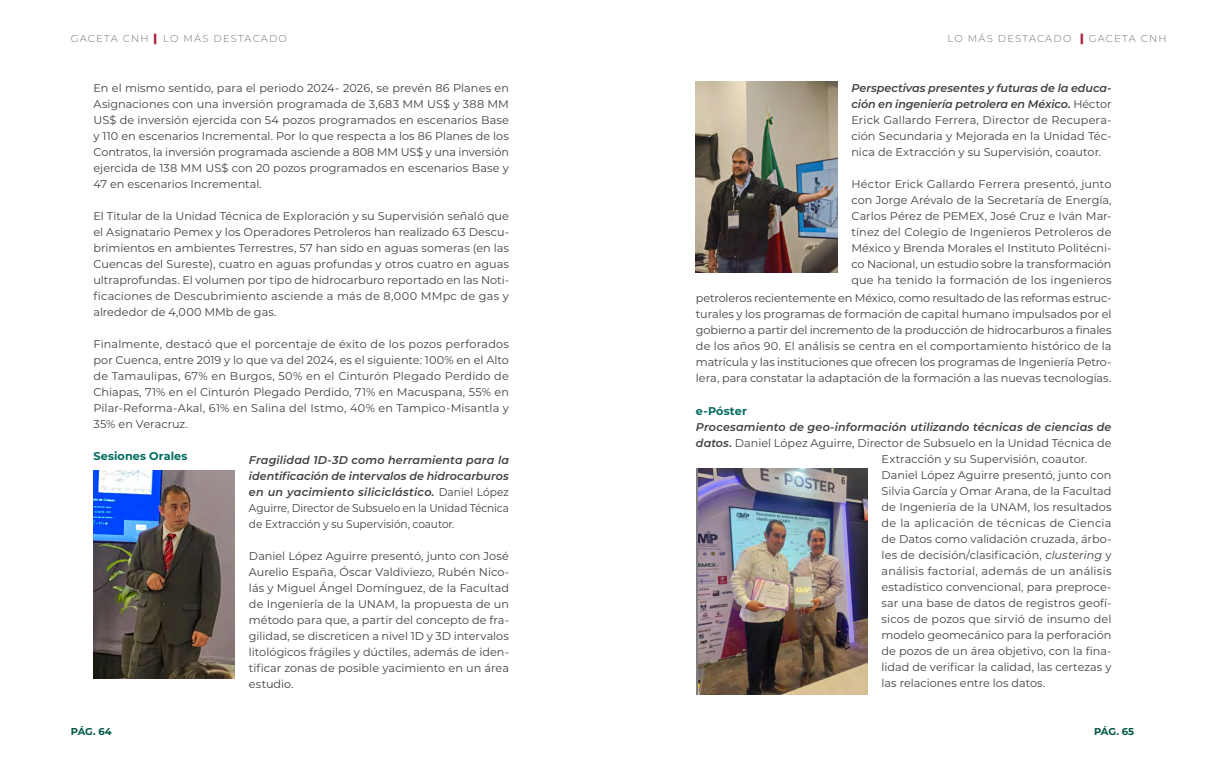
<style>
.page{position:relative;width:1205px;height:766px;background:#fff}
.page>*{position:absolute;margin:0;border:0;box-sizing:border-box;transform-origin:0 0}
.t1{font:11.25px/16px "Montserrat";color:#434141;text-align:justify}
.t2{font:italic 600 11.25px/16px "Montserrat";letter-spacing:.015em;color:#434141;text-align:justify}
.t3{font:11.25px "Montserrat";letter-spacing:.02em;color:#434141}
.t4{font:11.25px "Montserrat";letter-spacing:.025em;color:#434141}
.t5{font:700 11.25px "Montserrat";letter-spacing:.005em;color:#006c5f}
.t6{font:300 10px "Montserrat";letter-spacing:.12em;color:#737277}
.t7{font:700 10px "Montserrat";letter-spacing:-.01em;color:#00584a}
.s1{font-weight:900;font-size:11.25px;color:#b0213e}
.s2{font-weight:400;font-style:normal}
.s3{font-weight:600;font-style:italic}
.s4{font-style:italic}
</style>
<div class="page">
<img style="left:93px;top:470px;width:142px;height:208px">
<img style="left:696px;top:81px;width:141px;height:191px">
<img style="left:698px;top:468px;width:169px;height:226px">
<p class="t6" style="left:71px;top:32px;width:218px">GACETA CNH <span class="s1">|</span> LO MÁS DESTACADO</p>
<p class="t6" style="left:947px;top:32px;width:220px">LO MÁS DESTACADO <span class="s1">|</span> GACETA CNH</p>
<p class="t1" style="left:93px;top:80px;width:417px">En el mismo sentido, para el periodo 2024- 2026, se prevén 86 Planes en Asignaciones con una inversión programada de 3,683 MM US$ y 388 MM US$ de inversión ejercida con 54 pozos programados en escenarios Base y 110 en escenarios Incremental. Por lo que respecta a los 86 Planes de los Contratos, la inversión programada asciende a 808 MM US$ y una inversión ejercida de 138 MM US$ con 20 pozos programados en escenarios Base y 47 en escenarios Incremental.</p>
<p class="t1" style="left:93px;top:207px;width:417px">El Titular de la Unidad Técnica de Exploración y su Supervisión señaló que el Asignatario Pemex y los Operadores Petroleros han realizado 63 Descu&shy;brimientos en ambientes Terrestres, 57 han sido en aguas someras (en las Cuencas del Sureste), cuatro en aguas profundas y otros cuatro en aguas ultraprofundas. El volumen por tipo de hidrocarburo reportado en las Noti&shy;ficaciones de Descubrimiento asciende a más de 8,000 MMpc de gas y alrededor de 4,000 MMb de gas.</p>
<p class="t1" style="left:93px;top:335px;width:417px">Finalmente, destacó que el porcentaje de éxito de los pozos perforados por Cuenca, entre 2019 y lo que va del 2024, es el siguiente: 100% en el Alto de Tamaulipas, 67% en Burgos, 50% en el Cinturón Plegado Perdido de Chiapas, 71% en el Cinturón Plegado Perdido, 71% en Macuspana, 55% en Pilar-Reforma-Akal, 61% en Salina del Istmo, 40% en Tampico-Misantla y 35% en Veracruz.</p>
<p class="t5" style="left:93px;top:447px;width:95px">Sesiones Orales</p>
<p class="t2" style="left:249px;top:451px;width:261px">Fragilidad 1D-3D como herramienta para la identificación de intervalos de hidrocarburos en un yacimiento siliciclástico. <span class="s2">Daniel López Aguirre, Director de Subsuelo en la Unidad Técnica de Extracción y su Supervisión, coautor.</span></p>
<p class="t1" style="left:249px;top:547px;width:262px">Daniel López Aguirre presentó, junto con José Aurelio España, Óscar Valdiviezo, Rubén Nico&shy;lás y Miguel Ángel Domínguez, de la Facultad de Ingeniería de la UNAM, la propuesta de un método para que, a partir del concepto de fra&shy;gilidad, se discreticen a nivel 1D y 3D intervalos litológicos frágiles y dúctiles, además de iden&shy;tificar zonas de posible yacimiento en un área estudio.</p>
<p class="t7" style="left:71px;top:724px;width:42px">PÁG. 64</p>
<p class="t1" style="left:851px;top:80px;width:261px"><span class="s3">Perspectivas presentes y futuras de la educa&shy;ción en ingeniería petrolera en México.</span> Héctor Erick Gallardo Ferrera, Director de Recupera&shy;ción Secundaria y Mejorada en la Unidad Téc&shy;nica de Extracción y su Supervisión, coautor.</p>
<p class="t1" style="left:851px;top:175px;width:262px">Héctor Erick Gallardo Ferrera presentó, junto con Jorge Arévalo de la Secretaría de Energía, Carlos Pérez de PEMEX, José Cruz e Iván Mar&shy;tínez del Colegio de Ingenieros Petroleros de México y Brenda Morales el Instituto Politécni&shy;co Nacional, un estudio sobre la transformación que ha tenido la formación de los ingenieros</p>
<p class="t1" style="left:696px;top:289px;width:417px">petroleros recientemente en México, como resultado de las reformas estruc&shy;turales y los programas de formación de capital humano impulsados por el gobierno a partir del incremento de la producción de hidrocarburos a finales de los años 90. El análisis se centra en el comportamiento histórico de la matrícula y las instituciones que ofrecen los programas de Ingeniería Petro&shy;lera, para constatar la adaptación de la formación a las nuevas tecnologías.</p>
<p class="t5" style="left:696px;top:403px;width:52px">e-Póster</p>
<p class="t2" style="left:696px;top:418px;width:417px">Procesamiento de geo-información utilizando técnicas de ciencias de</p>
<p class="t1" style="left:696px;top:434px;width:417px"><span class="s3">datos.</span> Daniel López Aguirre, Director de Subsuelo en la Unidad Técnica de</p>
<p class="t1" style="left:881px;top:450px;width:207px">Extracción y su Supervisión, coautor.</p>
<p class="t1" style="left:881px;top:466px;width:231px">Daniel López Aguirre presentó, junto con</p>
<p class="t1" style="left:881px;top:482px;width:231px">Silvia García y Omar Arana, de la Facultad</p>
<p class="t1" style="left:881px;top:498px;width:231px">de Ingeniería de la UNAM, los resultados</p>
<p class="t4" style="left:881px;top:515px;width:231px">de la aplicación de técnicas de Ciencia</p>
<p class="t1" style="left:881px;top:530px;width:231px">de Datos como validación cruzada, árbo-</p>
<p class="t1" style="left:881px;top:546px;width:231px">les de decisión/clasificación, <span class="s4">clustering</span> y</p>
<p class="t3" style="left:881px;top:563px;width:231px">análisis factorial, además de un análisis</p>
<p class="t1" style="left:881px;top:578px;width:231px">estadístico convencional, para preproce-</p>
<p class="t1" style="left:881px;top:594px;width:231px">sar una base de datos de registros geofí-</p>
<p class="t3" style="left:881px;top:611px;width:231px">sicos de pozos que sirvió de insumo del</p>
<p class="t1" style="left:881px;top:626px;width:231px">modelo geomecánico para la perforación</p>
<p class="t1" style="left:881px;top:642px;width:231px">de pozos de un área objetivo, con la fina-</p>
<p class="t1" style="left:881px;top:658px;width:231px">lidad de verificar la calidad, las certezas y</p>
<p class="t1" style="left:881px;top:674px;width:165px">las relaciones entre los datos.</p>
<p class="t7" style="left:1094px;top:724px;width:42px">PÁG. 65</p>
</div>
